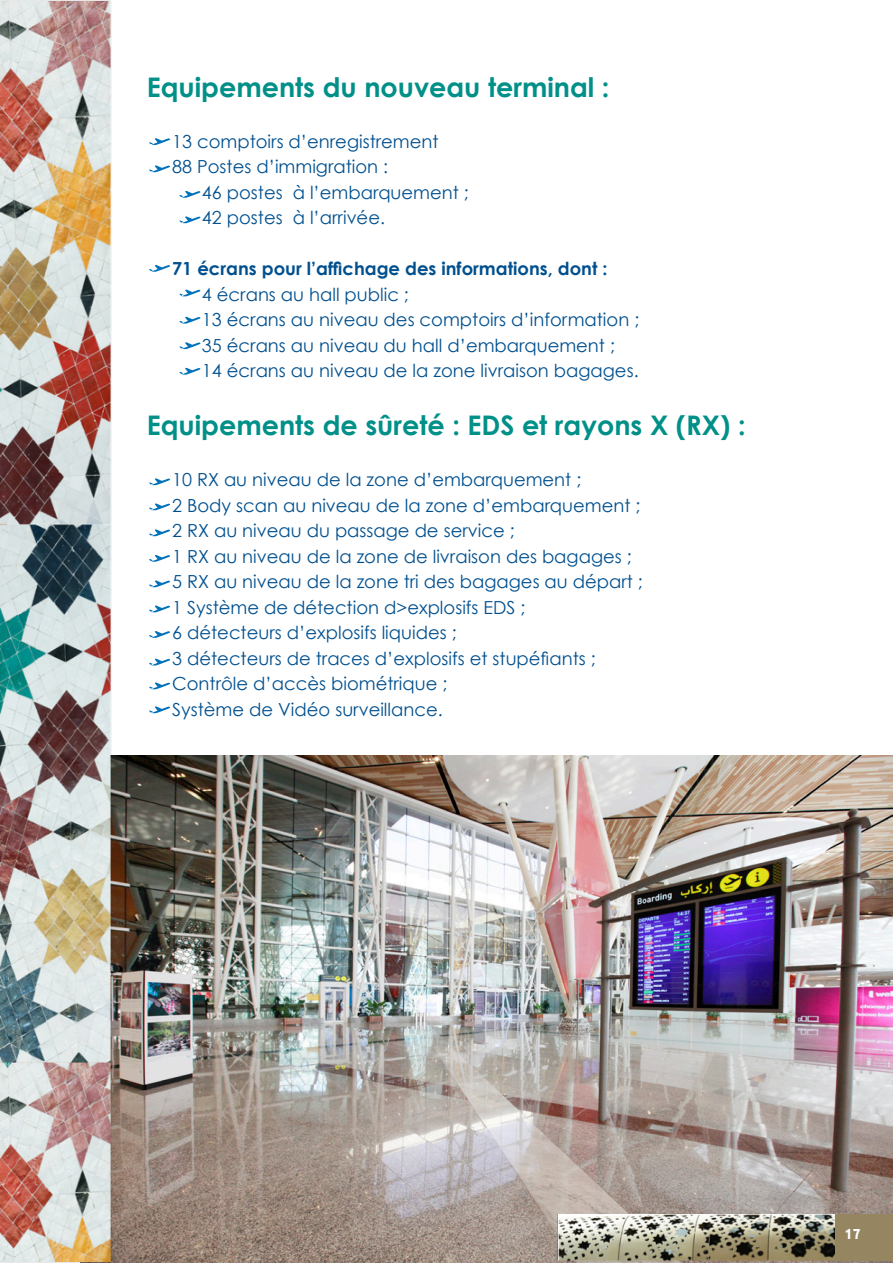
<style>
.page{position:relative;width:893px;height:1263px;background:#fff}
.page>*{position:absolute;margin:0;border:0;box-sizing:border-box;transform-origin:0 0}
.t1{font:700 27px "Century Gothic";color:#009088}
.t2{font:700 21px "Win Soft Pro";color:#fff}
.t3{font:18px "Century Gothic";color:#00508f}
.t4{font:700 18px "Century Gothic";color:#00508f}
</style>
<div class="page">
<img style="left:80px;top:755px;width:813px;height:508px">
<img style="left:0;top:1px;width:111px;height:1261px">
<svg style="left:149px;top:138px;width:21px;height:7px"></svg>
<svg style="left:179px;top:216px;width:22px;height:7px"></svg>
<svg style="left:179px;top:289px;width:22px;height:7px"></svg>
<svg style="left:179px;top:342px;width:22px;height:7px"></svg>
<svg style="left:179px;top:316px;width:22px;height:8px"></svg>
<svg style="left:179px;top:367px;width:22px;height:8px"></svg>
<svg style="left:149px;top:265px;width:21px;height:7px"></svg>
<svg style="left:179px;top:191px;width:22px;height:7px"></svg>
<svg style="left:149px;top:165px;width:21px;height:7px"></svg>
<svg style="left:149px;top:478px;width:21px;height:7px"></svg>
<svg style="left:149px;top:529px;width:21px;height:7px"></svg>
<svg style="left:149px;top:503px;width:21px;height:7px"></svg>
<svg style="left:149px;top:555px;width:21px;height:7px"></svg>
<svg style="left:149px;top:605px;width:21px;height:7px"></svg>
<svg style="left:149px;top:580px;width:21px;height:7px"></svg>
<svg style="left:149px;top:631px;width:21px;height:7px"></svg>
<svg style="left:149px;top:658px;width:21px;height:8px"></svg>
<svg style="left:149px;top:682px;width:21px;height:7px"></svg>
<svg style="left:149px;top:706px;width:21px;height:7px"></svg>
<img style="left:557px;top:1214px;width:300px;height:48px">
<div style="left:835px;top:1214px;width:58px;height:47px;background:#968561"></div>
<p class="t1" style="left:147px;top:70px;width:464px">Equipements du nouveau terminal :</p>
<p class="t3" style="left:172px;top:130px;width:268px">13 comptoirs d’enregistrement</p>
<p class="t3" style="left:172px;top:156px;width:218px">88 Postes d’immigration :</p>
<p class="t3" style="left:202px;top:181px;width:268px">46 postes à l’embarquement ;</p>
<p class="t3" style="left:202px;top:207px;width:185px">42 postes à l’arrivée.</p>
<p class="t4" style="left:172px;top:257px;width:437px">71 écrans pour l’affichage des informations, dont :</p>
<p class="t3" style="left:202px;top:283px;width:208px">4 écrans au hall public ;</p>
<p class="t3" style="left:202px;top:309px;width:439px">13 écrans au niveau des comptoirs d’information ;</p>
<p class="t3" style="left:202px;top:334px;width:414px">35 écrans au niveau du hall d’embarquement ;</p>
<p class="t3" style="left:202px;top:360px;width:438px">14 écrans au niveau de la zone livraison bagages.</p>
<p class="t1" style="left:147px;top:408px;width:600px">Equipements de sûreté : EDS et rayons X (RX) :</p>
<p class="t3" style="left:172px;top:469px;width:411px">10 RX au niveau de la zone d’embarquement ;</p>
<p class="t3" style="left:172px;top:494px;width:470px">2 Body scan au niveau de la zone d’embarquement ;</p>
<p class="t3" style="left:172px;top:520px;width:344px">2 RX au niveau du passage de service ;</p>
<p class="t3" style="left:172px;top:545px;width:461px">1 RX au niveau de la zone de livraison des bagages ;</p>
<p class="t3" style="left:172px;top:571px;width:472px">5 RX au niveau de la zone tri des bagages au départ ;</p>
<p class="t3" style="left:172px;top:596px;width:355px">1 Système de détection d&gt;explosifs EDS ;</p>
<p class="t3" style="left:172px;top:622px;width:286px">6 détecteurs d’explosifs liquides ;</p>
<p class="t3" style="left:172px;top:647px;width:425px">3 détecteurs de traces d’explosifs et stupéfiants ;</p>
<p class="t3" style="left:172px;top:673px;width:277px">Contrôle d’accès biométrique ;</p>
<p class="t3" style="left:172px;top:698px;width:272px">Système de Vidéo surveillance.</p>
<p class="t2" style="left:844px;top:1218px;width:19px">17</p>
</div>
